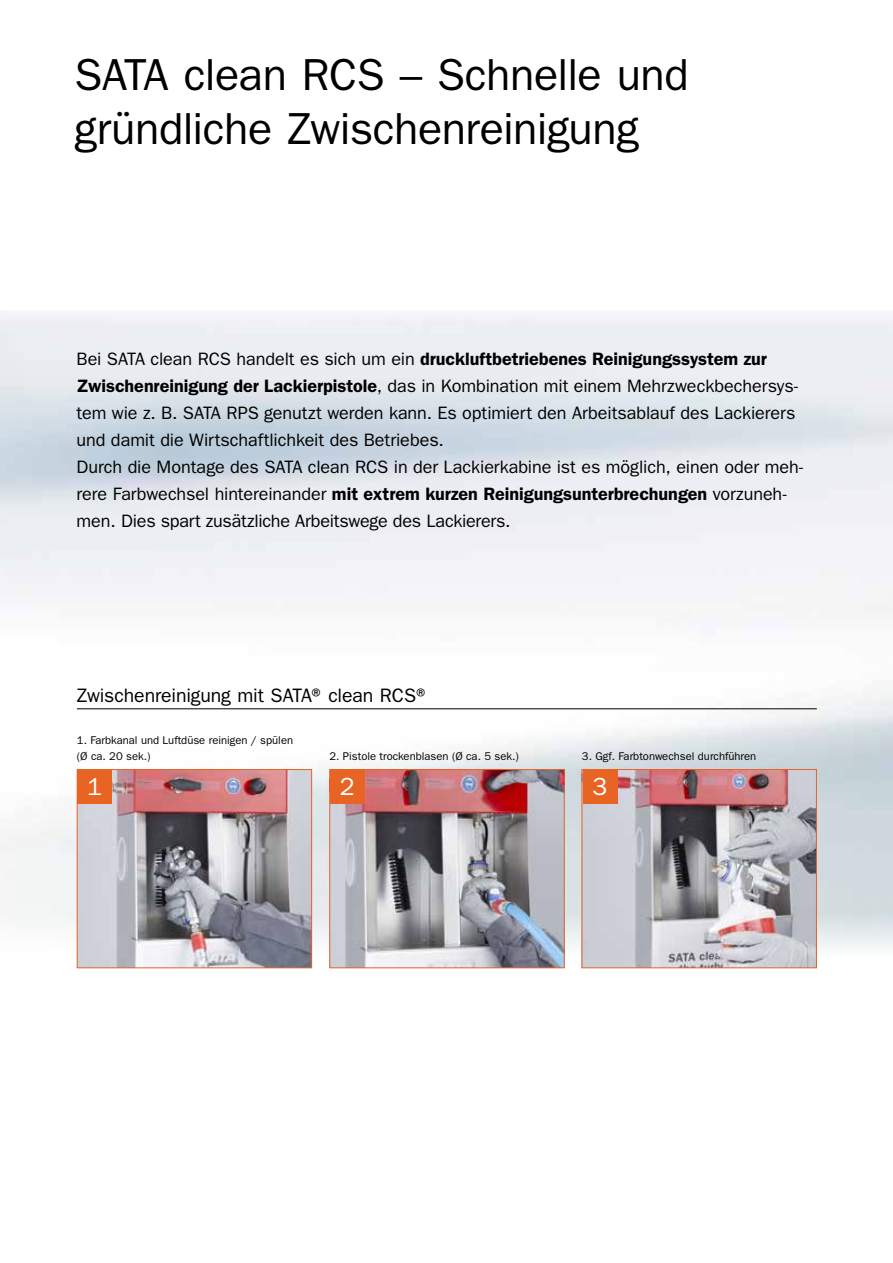
<style>
.page{position:relative;width:893px;height:1263px;background:#fff}
.page>*{position:absolute;margin:0;border:0;box-sizing:border-box;transform-origin:0 0}
.t1{font:45px/54px "ITC Franklin Gothic Std";letter-spacing:-.01em;color:#000}
.t2{font:24.9px "ITC Franklin Gothic Std";color:#fff}
.t3{font:19.5px "ITC Franklin Gothic Std";letter-spacing:-.005em;color:#000}
.t4{font:18px/27px "ITC Franklin Gothic Std";letter-spacing:-.005em;color:#000}
.t5{font:11.25px/16.5px "ITC Franklin Gothic Std";color:#000}
.s1{font-weight:600}
</style>
<div class="page">
<hr style="left:77px;top:708px;width:740px;height:1px;background:#000">
<img style="left:79px;top:771px;width:231px;height:195px">
<div style="left:77px;top:769px;width:235px;height:199px;border:1px solid #e76425"></div>
<img style="left:331px;top:771px;width:232px;height:195px">
<div style="left:329px;top:769px;width:236px;height:199px;border:1px solid #e76425"></div>
<img style="left:584px;top:771px;width:231px;height:195px">
<div style="left:582px;top:769px;width:235px;height:199px;border:1px solid #e76425"></div>
<div style="left:77px;top:769px;width:35px;height:35px;background:#e76425"></div>
<div style="left:330px;top:769px;width:35px;height:35px;background:#e76425"></div>
<div style="left:583px;top:769px;width:34px;height:35px;background:#e76425"></div>
<h1 class="t1" style="left:74px;top:48px;width:616px">SATA clean RCS – Schnelle und gründliche Zwischenreinigung</h1>
<p class="t4" style="left:77px;top:346px;width:728px">Bei SATA clean RCS handelt es sich um ein <span class="s1">druckluftbetriebenes Reinigungssystem zur Zwischenreinigung der Lackierpistole</span>, das in Kombination mit einem Mehrzweckbechersys&shy;tem wie z. B. SATA RPS genutzt werden kann. Es optimiert den Arbeitsablauf des Lackierers und damit die Wirtschaftlichkeit des Betriebes.<br>Durch die Montage des SATA clean RCS in der Lackierkabine ist es möglich, einen oder meh&shy;rere Farbwechsel hintereinander <span class="s1">mit extrem kurzen Reinigungsunterbrechungen</span> vorzuneh&shy;men. Dies spart zusätzliche Arbeitswege des Lackierers.</p>
<p class="t3" style="left:77px;top:684px;width:355px">Zwischenreinigung mit SATA®clean RCS®</p>
<p class="t5" style="left:77px;top:732px;width:218px">1. Farbkanal und Luftdüse reinigen / spülen (Ø ca. 20 sek.)</p>
<p class="t5" style="left:329px;top:748px;width:191px">2. Pistole trockenblasen (Ø ca. 5 sek.)</p>
<p class="t5" style="left:582px;top:748px;width:176px">3. Ggf. Farbtonwechsel durchführen</p>
<h2 class="t2" style="left:87px;top:773px;width:16px">1</h2>
<h2 class="t2" style="left:340px;top:772px;width:16px">2</h2>
<h2 class="t2" style="left:593px;top:772px;width:16px">3</h2>
</div>
